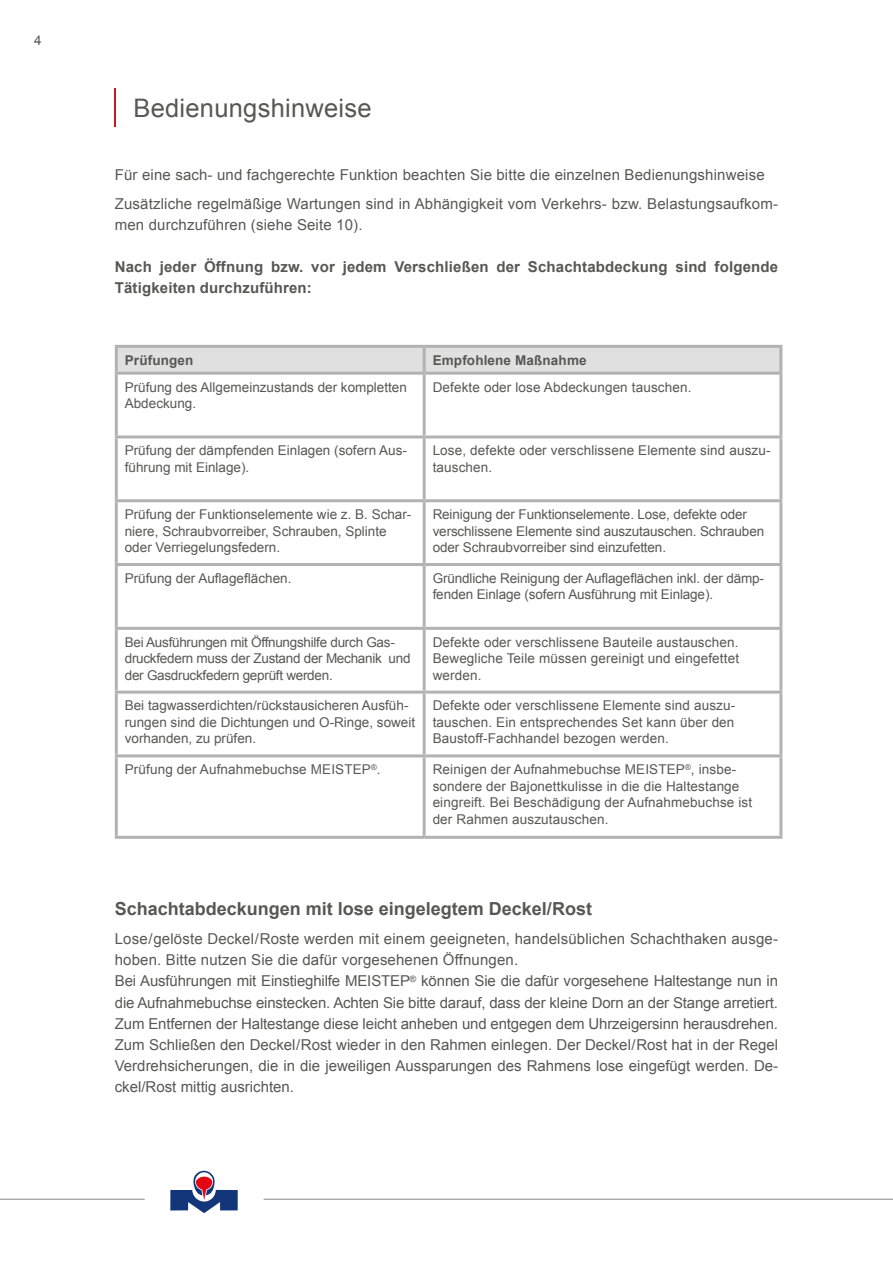
<style>
.page{position:relative;width:893px;height:1263px;background:#fff}
.page>*{position:absolute;margin:0;border:0;box-sizing:border-box;transform-origin:0 0}
.t1{font:25.5px "Arial";letter-spacing:.01em;color:#575756}
.t2{font:700 18px "Arial";color:#575756}
.t3{font:15px/21px "Arial";letter-spacing:.01em;color:#575756}
.t4{font:700 15px/21px "Arial";letter-spacing:.01em;color:#575756}
.Arial_bold{font:13.5px/16.5px "Arial";color:#575756}
.Arial_bold-2{font:13.5px/16.5px "Arial";letter-spacing:-.02em;color:#575756}
.t5{font:700 13.5px "Arial";letter-spacing:.01em;color:#575756}
</style>
<div class="page">
<hr style="left:264px;top:1199px;width:629px;height:1px;background:#878787">
<svg style="left:170px;top:1171px;width:68px;height:42px"></svg>
<hr style="left:0;top:1199px;width:145px;height:1px;background:#878787">
<hr style="left:115px;top:88px;width:1px;height:38px;background:#cd1719">
<div style="left:118px;top:348px;width:661px;height:24px;background:#e0e0e0"></div>
<hr style="left:115px;top:345px;width:309px;height:3px;background:#b3b2b2">
<hr style="left:115px;top:348px;width:3px;height:24px;background:#b3b2b2">
<hr style="left:424px;top:345px;width:358px;height:3px;background:#b3b2b2">
<hr style="left:423px;top:348px;width:3px;height:24px;background:#b3b2b2">
<hr style="left:779px;top:348px;width:3px;height:24px;background:#b3b2b2">
<hr style="left:115px;top:372px;width:309px;height:3px;background:#b3b2b2">
<hr style="left:115px;top:375px;width:3px;height:60px;background:#b3b2b2">
<hr style="left:424px;top:372px;width:358px;height:3px;background:#b3b2b2">
<hr style="left:423px;top:375px;width:3px;height:60px;background:#b3b2b2">
<hr style="left:779px;top:375px;width:3px;height:60px;background:#b3b2b2">
<hr style="left:115px;top:435px;width:309px;height:3px;background:#b3b2b2">
<hr style="left:115px;top:438px;width:3px;height:61px;background:#b3b2b2">
<hr style="left:424px;top:435px;width:358px;height:3px;background:#b3b2b2">
<hr style="left:423px;top:438px;width:3px;height:61px;background:#b3b2b2">
<hr style="left:779px;top:438px;width:3px;height:61px;background:#b3b2b2">
<hr style="left:115px;top:499px;width:309px;height:3px;background:#b3b2b2">
<hr style="left:115px;top:502px;width:3px;height:61px;background:#b3b2b2">
<hr style="left:424px;top:499px;width:358px;height:3px;background:#b3b2b2">
<hr style="left:423px;top:502px;width:3px;height:61px;background:#b3b2b2">
<hr style="left:779px;top:502px;width:3px;height:61px;background:#b3b2b2">
<hr style="left:115px;top:563px;width:309px;height:3px;background:#b3b2b2">
<hr style="left:115px;top:566px;width:3px;height:61px;background:#b3b2b2">
<hr style="left:424px;top:563px;width:358px;height:3px;background:#b3b2b2">
<hr style="left:423px;top:566px;width:3px;height:61px;background:#b3b2b2">
<hr style="left:779px;top:566px;width:3px;height:61px;background:#b3b2b2">
<hr style="left:115px;top:627px;width:309px;height:3px;background:#b3b2b2">
<hr style="left:115px;top:630px;width:3px;height:61px;background:#b3b2b2">
<hr style="left:424px;top:627px;width:358px;height:3px;background:#b3b2b2">
<hr style="left:423px;top:630px;width:3px;height:61px;background:#b3b2b2">
<hr style="left:779px;top:630px;width:3px;height:61px;background:#b3b2b2">
<hr style="left:115px;top:691px;width:309px;height:3px;background:#b3b2b2">
<hr style="left:115px;top:694px;width:3px;height:60px;background:#b3b2b2">
<hr style="left:424px;top:691px;width:358px;height:3px;background:#b3b2b2">
<hr style="left:423px;top:694px;width:3px;height:60px;background:#b3b2b2">
<hr style="left:779px;top:694px;width:3px;height:60px;background:#b3b2b2">
<hr style="left:115px;top:754px;width:309px;height:3px;background:#b3b2b2">
<hr style="left:115px;top:757px;width:3px;height:79px;background:#b3b2b2">
<hr style="left:424px;top:754px;width:358px;height:3px;background:#b3b2b2">
<hr style="left:423px;top:757px;width:3px;height:79px;background:#b3b2b2">
<hr style="left:779px;top:757px;width:3px;height:79px;background:#b3b2b2">
<hr style="left:115px;top:836px;width:309px;height:3px;background:#b3b2b2">
<hr style="left:424px;top:836px;width:358px;height:3px;background:#b3b2b2">
<p class="Arial_bold" style="left:34px;top:33px;width:9px">4</p>
<p class="t1" style="left:133px;top:91px;width:240px">Bedienungshinweise</p>
<p class="t3" style="left:115px;top:164px;width:651px">Für eine sach- und fachgerechte Funktion beachten Sie bitte die einzelnen Bedienungshinweise</p>
<p class="t3" style="left:115px;top:193px;width:665px">Zusätzliche regelmäßige Wartungen sind in Abhängigkeit vom Verkehrs- bzw. Belastungsaufkom&shy;men durchzuführen (siehe Seite 10).</p>
<p class="t4" style="left:115px;top:257px;width:665px">Nach jeder Öffnung bzw. vor jedem Verschließen der Schachtabdeckung sind folgende<br>Tätigkeiten durchzuführen:</p>
<p class="t5" style="left:125px;top:351px;width:70px">Prüfungen</p>
<p class="t5" style="left:433px;top:351px;width:155px">Empfohlene Maßnahme</p>
<p class="Arial_bold" style="left:125px;top:379px;width:284px">Prüfung des Allgemeinzustands der kompletten<br>Abdeckung.</p>
<p class="Arial_bold" style="left:433px;top:379px;width:260px">Defekte oder lose Abdeckungen tauschen.</p>
<p class="Arial_bold" style="left:125px;top:442px;width:284px">Prüfung der dämpfenden Einlagen (sofern Aus&shy;führung mit Einlage).</p>
<p class="Arial_bold" style="left:433px;top:442px;width:339px">Lose, defekte oder verschlissene Elemente sind auszu&shy;tauschen.</p>
<p class="Arial_bold" style="left:125px;top:506px;width:288px">Prüfung der Funktionselemente wie z. B. Schar&shy;niere, Schraubvorreiber, Schrauben, Splinte oder Verriegelungsfedern.</p>
<p class="Arial_bold" style="left:433px;top:506px;width:333px">Reinigung der Funktionselemente. Lose, defekte oder verschlissene Elemente sind auszutauschen. Schrauben oder Schraubvorreiber sind einzufetten.</p>
<p class="Arial_bold" style="left:125px;top:570px;width:168px">Prüfung der Auflageflächen.</p>
<p class="Arial_bold" style="left:433px;top:570px;width:333px">Gründliche Reinigung der Auflageflächen inkl. der dämp&shy;fenden Einlage (sofern Ausführung mit Einlage).</p>
<p class="Arial_bold-2" style="left:125px;top:634px;width:287px">Bei Ausführungen mit Öffnungshilfe durch Gas&shy;druckfedern muss der Zustand der Mechanik und der Gasdruckfedern geprüft werden.</p>
<p class="Arial_bold" style="left:433px;top:634px;width:308px;text-align:justify">Defekte oder verschlissene Bauteile austauschen.<br>Bewegliche Teile müssen gereinigt und eingefettet werden.</p>
<p class="Arial_bold" style="left:125px;top:698px;width:292px">Bei tagwasserdichten/rückstausicheren Ausfüh&shy;rungen sind die Dichtungen und O-Ringe, soweit vorhanden, zu prüfen.</p>
<p class="Arial_bold" style="left:433px;top:698px;width:304px;text-align:justify">Defekte oder verschlissene Elemente sind auszu&shy;tauschen. Ein entsprechendes Set kann über den Baustoff-Fachhandel bezogen werden.</p>
<p class="Arial_bold" style="left:125px;top:761px;width:257px">Prüfung der Aufnahmebuchse MEISTEP<sup>®</sup>.</p>
<p class="Arial_bold" style="left:433px;top:761px;width:321px">Reinigen der Aufnahmebuchse MEISTEP<sup>®</sup>, insbe&shy;sondere der Bajonettkulisse in die die Haltestange eingreift. Bei Beschädigung der Aufnahmebuchse ist der Rahmen auszutauschen.</p>
<p class="t2" style="left:115px;top:897px;width:479px">Schachtabdeckungen mit lose eingelegtem Deckel/Rost</p>
<p class="t3" style="left:115px;top:929px;width:665px">Lose/gelöste Deckel/Roste werden mit einem geeigneten, handelsüblichen Schachthaken ausge&shy;hoben. Bitte nutzen Sie die dafür vorgesehenen Öffnungen.</p>
<p class="t3" style="left:115px;top:971px;width:665px;text-align:justify">Bei Ausführungen mit Einstieghilfe MEISTEP<sup>®</sup> können Sie die dafür vorgesehene Haltestange nun in die Aufnahmebuchse einstecken. Achten Sie bitte darauf, dass der kleine Dorn an der Stange arretiert.<br>Zum Entfernen der Haltestange diese leicht anheben und entgegen dem Uhrzeigersinn herausdrehen.</p>
<p class="t3" style="left:115px;top:1034px;width:665px;text-align:justify">Zum Schließen den Deckel/Rost wieder in den Rahmen einlegen. Der Deckel/Rost hat in der Regel Verdrehsicherungen, die in die jeweiligen Aussparungen des Rahmens lose eingefügt werden. De&shy;ckel/Rost mittig ausrichten.</p>
</div>
